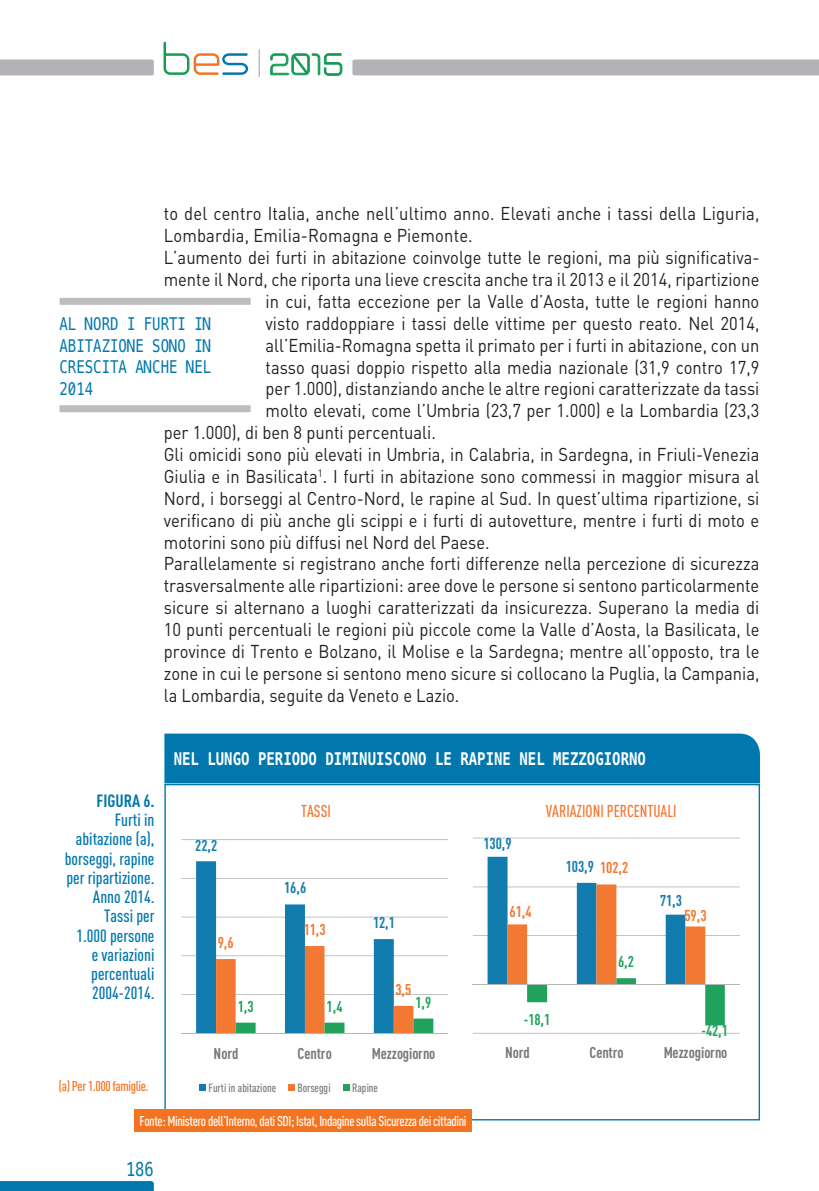
<style>
.page{position:relative;width:819px;height:1191px;background:#fff}
.page>*{position:absolute;margin:0;border:0;box-sizing:border-box;transform-origin:0 0}
.t1{font:19.25px "Menlo";color:#0078ae;scale:.8 1}
.t2{font:18.38px "DIN";color:#231f20;scale:.9 1}
.t3{font:500 17.5px/19.2px "DIN Cond";color:#0078ae;text-align:right}
.t4{font:17.5px/21.9px "Menlo";color:#0078ae;text-align:justify;scale:.8 1}
.t5{font:700 17.5px "Menlo";color:#fff;scale:.8 1}
.t6{font:700 17.5px "DIN Cond";color:#0078ae}
.t7{font:500 16.97px "DIN Cond";color:#f37932;scale:.94 1}
.t8{font:700 15.4px "DIN Cond";color:#76787b}
.t9{font:700 15.4px "DIN Cond";letter-spacing:-.005em;color:#137caf}
.t10{font:700 15.4px "DIN Cond";letter-spacing:-.005em;color:#f37832}
.t11{font:700 15.4px "DIN Cond";color:#20a25d}
.t12{font:500 14px "DIN Cond";letter-spacing:-.03em;color:#fff}
.t13{font:500 14px "DIN Cond";letter-spacing:-.03em;color:#f47321}
.t14{font:500 11.9px "DIN Cond";letter-spacing:.005em;color:#76787b}
</style>
<div class="page">
<div style="left:0;top:60px;width:154px;height:15px;background:#b2b3b7"></div>
<svg style="left:0;top:1181px;width:154px;height:10px;background:#0279ae"></svg>
<div style="left:352px;top:60px;width:467px;height:15px;background:#b2b3b7"></div>
<svg style="left:259px;top:50px;width:1px;height:27px"></svg>
<svg style="left:163px;top:42px;width:85px;height:33px"></svg>
<svg style="left:270px;top:53px;width:72px;height:23px"></svg>
<hr style="left:181px;top:839px;width:267px;height:1px;background:#b3b6b6">
<hr style="left:181px;top:878px;width:267px;height:1px;background:#b3b6b6">
<hr style="left:181px;top:916px;width:267px;height:1px;background:#b3b6b6">
<hr style="left:181px;top:955px;width:267px;height:1px;background:#b3b6b6">
<hr style="left:181px;top:994px;width:267px;height:1px;background:#b3b6b6">
<svg style="left:196px;top:861px;width:237px;height:171px"></svg>
<hr style="left:181px;top:1032px;width:267px;height:1px;background:#b3b6b6">
<div style="left:199px;top:1084px;width:7px;height:7px;background:#137caf"></div>
<div style="left:288px;top:1084px;width:7px;height:7px;background:#f37932"></div>
<div style="left:343px;top:1084px;width:6px;height:7px;background:#20a25d"></div>
<hr style="left:473px;top:837px;width:266px;height:1px;background:#b3b6b6">
<hr style="left:473px;top:886px;width:266px;height:1px;background:#b3b6b6">
<hr style="left:473px;top:935px;width:266px;height:1px;background:#b3b6b6">
<hr style="left:473px;top:1032px;width:266px;height:1px;background:#b3b6b6">
<svg style="left:487px;top:856px;width:237px;height:169px"></svg>
<hr style="left:473px;top:984px;width:266px;height:1px;background:#b3b6b6">
<div style="left:164px;top:733px;width:596px;height:52px;background:#0078ae"></div>
<div style="left:135px;top:1109px;width:337px;height:22px;background:#f47321"></div>
<div style="left:60px;top:298px;width:191px;height:7px;background:#bcbdc0"></div>
<div style="left:60px;top:405px;width:191px;height:7px;background:#bcbdc0"></div>
<p class="t2" style="left:164px;top:202px;width:663px">to del centro Italia, anche nell’ultimo anno. Elevati anche i tassi della Liguria,</p>
<p class="t2" style="left:164px;top:224px;width:345px">Lombardia, Emilia-Romagna e Piemonte.</p>
<p class="t2" style="left:164px;top:246px;width:663px">L’aumento dei furti in abitazione coinvolge tutte le regioni, ma più significativa-</p>
<p class="t2" style="left:164px;top:268px;width:663px">mente il Nord, che riporta una lieve crescita anche tra il 2013 e il 2014, ripartizione</p>
<p class="t2" style="left:265px;top:290px;width:550px">in cui, fatta eccezione per la Valle d’Aosta, tutte le regioni hanno</p>
<p class="t2" style="left:265px;top:312px;width:550px">visto raddoppiare i tassi delle vittime per questo reato. Nel 2014,</p>
<p class="t2" style="left:265px;top:333px;width:550px">all’Emilia-Romagna spetta il primato per i furti in abitazione, con un</p>
<p class="t2" style="left:265px;top:355px;width:550px">tasso quasi doppio rispetto alla media nazionale (31,9 contro 17,9</p>
<p class="t2" style="left:265px;top:377px;width:550px">per 1.000), distanziando anche le altre regioni caratterizzate da tassi</p>
<p class="t2" style="left:265px;top:399px;width:550px">molto elevati, come l’Umbria (23,7 per 1.000) e la Lombardia (23,3</p>
<p class="t2" style="left:164px;top:421px;width:304px">per 1.000), di ben 8 punti percentuali.</p>
<p class="t2" style="left:164px;top:443px;width:663px">Gli omicidi sono più elevati in Umbria, in Calabria, in Sardegna, in Friuli-Venezia</p>
<p class="t2" style="left:164px;top:465px;width:663px">Giulia e in Basilicata<sup>1</sup>. I furti in abitazione sono commessi in maggior misura al</p>
<p class="t2" style="left:164px;top:487px;width:663px">Nord, i borseggi al Centro-Nord, le rapine al Sud. In quest’ultima ripartizione, si</p>
<p class="t2" style="left:164px;top:508px;width:663px">verificano di più anche gli scippi e i furti di autovetture, mentre i furti di moto e</p>
<p class="t2" style="left:164px;top:530px;width:363px">motorini sono più diffusi nel Nord del Paese.</p>
<p class="t2" style="left:164px;top:552px;width:663px">Parallelamente si registrano anche forti differenze nella percezione di sicurezza</p>
<p class="t2" style="left:164px;top:574px;width:663px">trasversalmente alle ripartizioni: aree dove le persone si sentono particolarmente</p>
<p class="t2" style="left:164px;top:596px;width:663px">sicure si alternano a luoghi caratterizzati da insicurezza. Superano la media di</p>
<p class="t2" style="left:164px;top:618px;width:663px">10 punti percentuali le regioni più piccole come la Valle d’Aosta, la Basilicata, le</p>
<p class="t2" style="left:164px;top:640px;width:663px">province di Trento e Bolzano, il Molise e la Sardegna; mentre all’opposto, tra le</p>
<p class="t2" style="left:164px;top:661px;width:663px">zone in cui le persone si sentono meno sicure si collocano la Puglia, la Campania,</p>
<p class="t2" style="left:164px;top:683px;width:330px">la Lombardia, seguite da Veneto e Lazio.</p>
<p class="t4" style="left:60px;top:313px;width:191px">AL NORD I FURTI IN ABITAZIONE SONO IN CRESCITA ANCHE NEL 2014</p>
<p class="t6" style="left:97px;top:790px;width:59px">FIGURA 6.</p>
<p class="t3" style="left:65px;top:810px;width:91px">Furti in abitazione (a), borseggi, rapine per ripartizione.<br>Anno 2014.<br>Tassi per<br>1.000 persone<br>e variazioni percentuali<br>2004-2014.</p>
<p class="t13" style="left:59px;top:1078px;width:91px">(a) Per 1.000 famiglie.</p>
<p class="t5" style="left:174px;top:747px;width:591px">NEL LUNGO PERIODO DIMINUISCONO LE RAPINE NEL MEZZOGIORNO</p>
<p class="t9" style="left:195px;top:835px;width:24px">22,2</p>
<p class="t10" style="left:218px;top:933px;width:17px">9,6</p>
<p class="t7" style="left:301px;top:801px;width:33px">TASSI</p>
<p class="t7" style="left:545px;top:801px;width:141px">VARIAZIONI PERCENTUALI</p>
<p class="t9" style="left:284px;top:878px;width:24px">16,6</p>
<p class="t10" style="left:304px;top:920px;width:24px">11,3</p>
<p class="t9" style="left:373px;top:913px;width:24px">12,1</p>
<p class="t9" style="left:483px;top:834px;width:30px">130,9</p>
<p class="t10" style="left:509px;top:902px;width:24px">61,4</p>
<p class="t9" style="left:566px;top:857px;width:30px">103,9</p>
<p class="t10" style="left:600px;top:858px;width:30px">102,2</p>
<p class="t11" style="left:618px;top:952px;width:17px">6,2</p>
<p class="t9" style="left:660px;top:890px;width:24px">71,3</p>
<p class="t10" style="left:684px;top:906px;width:24px">59,3</p>
<p class="t10" style="left:395px;top:980px;width:17px">3,5</p>
<p class="t11" style="left:238px;top:997px;width:17px">1,3</p>
<p class="t11" style="left:326px;top:996px;width:17px">1,4</p>
<p class="t11" style="left:415px;top:992px;width:17px">1,9</p>
<p class="t8" style="left:214px;top:1043px;width:26px">Nord</p>
<p class="t8" style="left:297px;top:1043px;width:36px">Centro</p>
<p class="t8" style="left:372px;top:1043px;width:65px">Mezzogiorno</p>
<p class="t14" style="left:208px;top:1080px;width:69px">Furti in abitazione</p>
<p class="t14" style="left:297px;top:1080px;width:35px">Borseggi</p>
<p class="t14" style="left:352px;top:1080px;width:27px">Rapine</p>
<p class="t11" style="left:524px;top:1009px;width:28px">-18,1</p>
<p class="t11" style="left:701px;top:1021px;width:28px">-42,1</p>
<p class="t8" style="left:505px;top:1043px;width:26px">Nord</p>
<p class="t8" style="left:589px;top:1043px;width:36px">Centro</p>
<p class="t8" style="left:663px;top:1043px;width:65px">Mezzogiorno</p>
<p class="t12" style="left:140px;top:1112px;width:328px">Fonte: Ministero dell’Interno, dati SDI; Istat, Indagine sulla Sicurezza dei cittadini</p>
<p class="t1" style="left:126px;top:1155px;width:36px">186</p>
</div>
